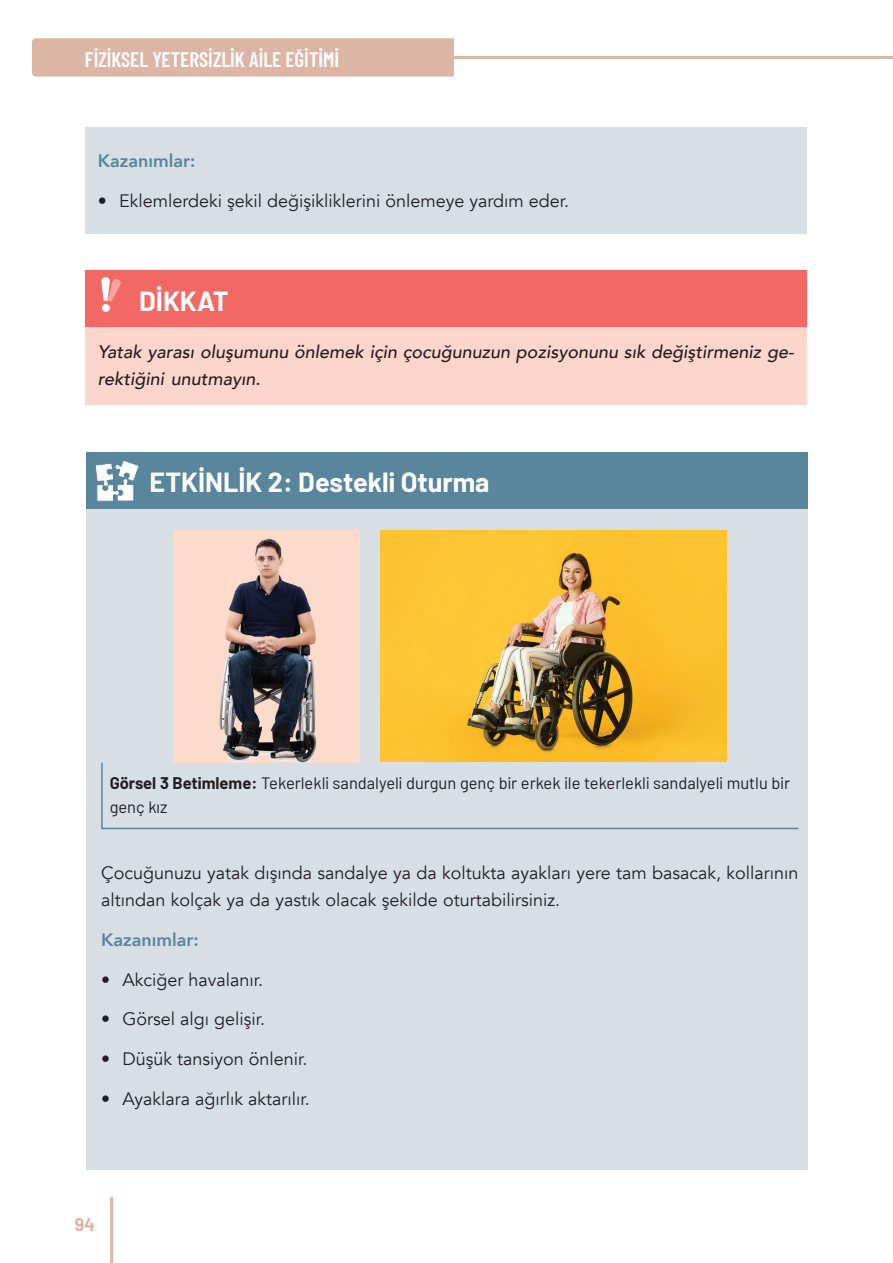
<style>
.page{position:relative;width:893px;height:1263px;background:#fff}
.page>*{position:absolute;margin:0;border:0;box-sizing:border-box;transform-origin:0 0}
.t1{font:700 27px "Barlow";color:#fff}
.t2{font:600 21px "Barlow Condensed";color:#fff}
.t3{font:18px/27px "Avenir";color:#231f20}
.t4{font:italic 500 18px/27px "Avenir";color:#231f20}
.t5{font:800 18px "Avenir";color:#59869d}
.t6{font:700 18px "Barlow";color:#ddb5a5}
.t7{font:16.5px/24px "Barlow";color:#231f20}
.s1{font-weight:700}
</style>
<div class="page">
<div style="left:32px;top:38px;width:422px;height:39px;background:#ddb5a5"></div>
<hr style="left:452px;top:56px;width:441px;height:3px;background:#ddb5a5">
<hr style="left:110px;top:1197px;width:3px;height:66px;background:#ddb5a5">
<div style="left:87px;top:452px;width:721px;height:57px;background:#59869d"></div>
<svg style="left:95px;top:461px;width:44px;height:40px"></svg>
<div style="left:87px;top:509px;width:721px;height:660px;background:#d7dfe5"></div>
<svg style="left:101px;top:761px;width:698px;height:69px"></svg>
<div style="left:85px;top:128px;width:721px;height:106px;background:#d7dfe5"></div>
<div style="left:85px;top:271px;width:721px;height:56px;background:#f16865"></div>
<div style="left:85px;top:327px;width:721px;height:77px;background:#fcd6cc"></div>
<svg style="left:101px;top:277px;width:20px;height:35px"></svg>
<img style="left:380px;top:530px;width:346px;height:231px">
<img style="left:173px;top:530px;width:187px;height:232px">
<p class="t2" style="left:85px;top:44px;width:256px">FİZİKSEL YETERSİZLİK AİLE EĞİTİMİ</p>
<p class="t5" style="left:98px;top:147px;width:99px">Kazanımlar:</p>
<p class="t3" style="left:98px;top:187px;width:473px">• Eklemlerdeki şekil değişikliklerini önlemeye yardım eder.</p>
<h1 class="t1" style="left:139px;top:281px;width:91px">DİKKAT</h1>
<p class="t4" style="left:98px;top:338px;width:697px">Yatak yarası oluşumunu önlemek için çocuğunuzun pozisyonunu sık değiştirmeniz ge&shy;rektiğini unutmayın.</p>
<h1 class="t1" style="left:150px;top:463px;width:341px">ETKİNLİK 2: Destekli Oturma</h1>
<p class="t7" style="left:110px;top:769px;width:682px"><span class="s1">Görsel 3 Betimleme:</span> Tekerlekli sandalyeli durgun genç bir erkek ile tekerlekli sandalyeli mutlu bir genç kız</p>
<p class="t3" style="left:101px;top:860px;width:699px">Çocuğunuzu yatak dışında sandalye ya da koltukta ayakları yere tam basacak, kollarının altından kolçak ya da yastık olacak şekilde oturtabilirsiniz.</p>
<p class="t5" style="left:101px;top:926px;width:99px">Kazanımlar:</p>
<p class="t3" style="left:101px;top:966px;width:163px">• Akciğer havalanır.</p>
<p class="t3" style="left:101px;top:1006px;width:165px">• Görsel algı gelişir.</p>
<p class="t3" style="left:101px;top:1046px;width:208px">• Düşük tansiyon önlenir.</p>
<p class="t3" style="left:101px;top:1085px;width:210px">• Ayaklara ağırlık aktarılır.</p>
<p class="t6" style="left:75px;top:1211px;width:22px">94</p>
</div>
